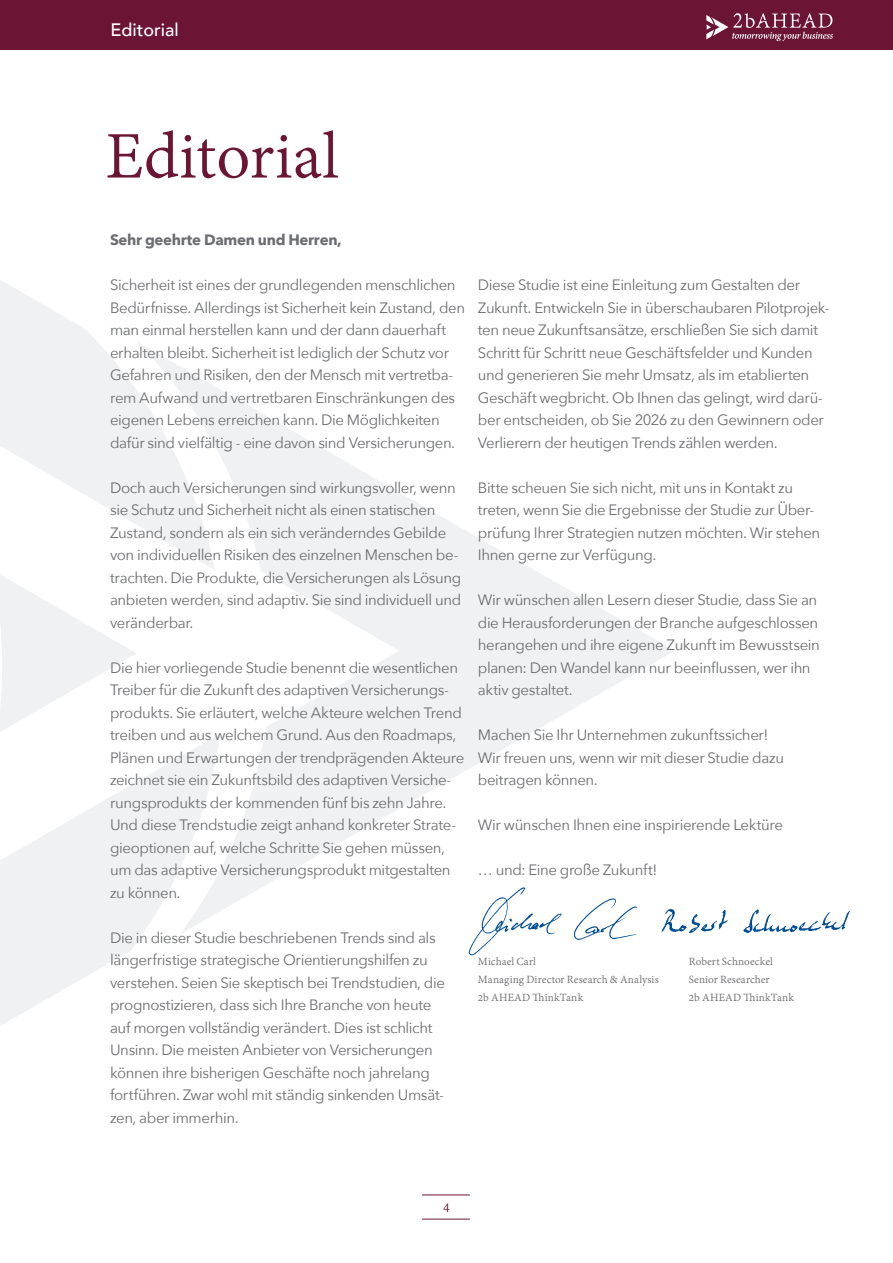
<style>
.page{position:relative;width:893px;height:1263px;background:#fff}
.page>*{position:absolute;margin:0;border:0;box-sizing:border-box;transform-origin:0 0}
.t1{font:72px "Adobe Devanagari";color:#6c1433}
.t2{font:500 18px "Avenir";color:#fff}
.t3{font:15px/22.5px "Avenir Next";letter-spacing:-.025em;color:#6c6d70}
.t4{font:700 15px "Avenir Next";letter-spacing:-.02em;color:#6c6d70}
.t5{font:15px "Adobe Devanagari";color:#6c1433}
.t6{font:12px/18px "Adobe Devanagari";letter-spacing:.005em;color:#6c6d70}
</style>
<div class="page">
<svg style="left:0;top:575px;width:136px;height:157px"></svg>
<svg style="left:215px;top:387px;width:459px;height:524px"></svg>
<svg style="left:0;top:733px;width:220px;height:293px;fill:#f6f7f7"></svg>
<svg style="left:0;top:280px;width:215px;height:289px"></svg>
<div style="left:0;top:0;width:893px;height:50px;background:#6c1433"></div>
<svg style="left:706px;top:13px;width:127px;height:28px"></svg>
<img style="left:437px;top:875px;width:215px;height:81px">
<img style="left:651px;top:896px;width:199px;height:57px">
<hr style="left:422px;top:1195px;width:48px;height:1px;background:#6c1433">
<hr style="left:422px;top:1219px;width:48px;height:1px;background:#6c1433">
<p class="t2" style="left:111px;top:14px;width:70px">Editorial</p>
<h1 class="t1" style="left:105px;top:115px;width:235px">Editorial</h1>
<p class="t4" style="left:110px;top:227px;width:233px">Sehr geehrte Damen und Herren,</p>
<p class="t3" style="left:110px;top:273px;width:356px">Sicherheit ist eines der grundlegenden menschlichen Bedürfnisse. Allerdings ist Sicherheit kein Zustand, den man einmal herstellen kann und der dann dauerhaft erhalten bleibt. Sicherheit ist lediglich der Schutz vor Gefahren und Risiken, den der Mensch mit vertretba&shy;rem Aufwand und vertretbaren Einschränkungen des eigenen Lebens erreichen kann. Die Möglichkeiten dafür sind vielfältig - eine davon sind Versicherungen.</p>
<p class="t3" style="left:110px;top:475px;width:353px">Doch auch Versicherungen sind wirkungsvoller, wenn sie Schutz und Sicherheit nicht als einen statischen Zustand, sondern als ein sich veränderndes Gebilde von individuellen Risiken des einzelnen Menschen be&shy;trachten. Die Produkte, die Versicherungen als Lösung anbieten werden, sind adaptiv. Sie sind individuell und veränderbar.</p>
<p class="t3" style="left:110px;top:655px;width:356px">Die hier vorliegende Studie benennt die wesentlichen Treiber für die Zukunft des adaptiven Versicherungs&shy;produkts. Sie erläutert, welche Akteure welchen Trend treiben und aus welchem Grund. Aus den Roadmaps, Plänen und Erwartungen der trendprägenden Akteure zeichnet sie ein Zukunftsbild des adaptiven Versiche&shy;rungsprodukts der kommenden fünf bis zehn Jahre.<br>Und diese Trendstudie zeigt anhand konkreter Strate&shy;gieoptionen auf, welche Schritte Sie gehen müssen, um das adaptive Versicherungsprodukt mitgestalten zu können.</p>
<p class="t3" style="left:110px;top:925px;width:336px">Die in dieser Studie beschriebenen Trends sind als längerfristige strategische Orientierungshilfen zu verstehen. Seien Sie skeptisch bei Trendstudien, die prognostizieren, dass sich Ihre Branche von heute auf morgen vollständig verändert. Dies ist schlicht Unsinn. Die meisten Anbieter von Versicherungen können ihre bisherigen Geschäfte noch jahrelang fortführen. Zwar wohl mit ständig sinkenden Umsät&shy;zen, aber immerhin.</p>
<p class="t3" style="left:478px;top:273px;width:353px">Diese Studie ist eine Einleitung zum Gestalten der Zukunft. Entwickeln Sie in überschaubaren Pilotprojek&shy;ten neue Zukunftsansätze, erschließen Sie sich damit Schritt für Schritt neue Geschäftsfelder und Kunden und generieren Sie mehr Umsatz, als im etablierten Geschäft wegbricht. Ob Ihnen das gelingt, wird darü&shy;ber entscheiden, ob Sie 2026 zu den Gewinnern oder Verlierern der heutigen Trends zählen werden.</p>
<p class="t3" style="left:478px;top:475px;width:344px">Bitte scheuen Sie sich nicht, mit uns in Kontakt zu treten, wenn Sie die Ergebnisse der Studie zur Über&shy;prüfung Ihrer Strategien nutzen möchten. Wir stehen Ihnen gerne zur Verfügung.</p>
<p class="t3" style="left:478px;top:588px;width:344px">Wir wünschen allen Lesern dieser Studie, dass Sie an die Herausforderungen der Branche aufgeschlossen herangehen und ihre eigene Zukunft im Bewusstsein planen: Den Wandel kann nur beeinflussen, wer ihn aktiv gestaltet.</p>
<p class="t3" style="left:478px;top:723px;width:308px">Machen Sie Ihr Unternehmen zukunftssicher!<br>Wir freuen uns, wenn wir mit dieser Studie dazu beitragen können.</p>
<p class="t3" style="left:478px;top:813px;width:307px">Wir wünschen Ihnen eine inspirierende Lektüre</p>
<p class="t3" style="left:478px;top:858px;width:181px">… und: Eine große Zukunft!</p>
<p class="t6" style="left:478px;top:953px;width:182px">Michael Carl<br>Managing Director Research &amp; Analysis<br>2b AHEAD ThinkTank</p>
<p class="t6" style="left:689px;top:953px;width:107px">Robert Schnoeckel<br>Senior Researcher<br>2b AHEAD ThinkTank</p>
<p class="t5" style="left:443px;top:1198px;width:8px">4</p>
</div>
